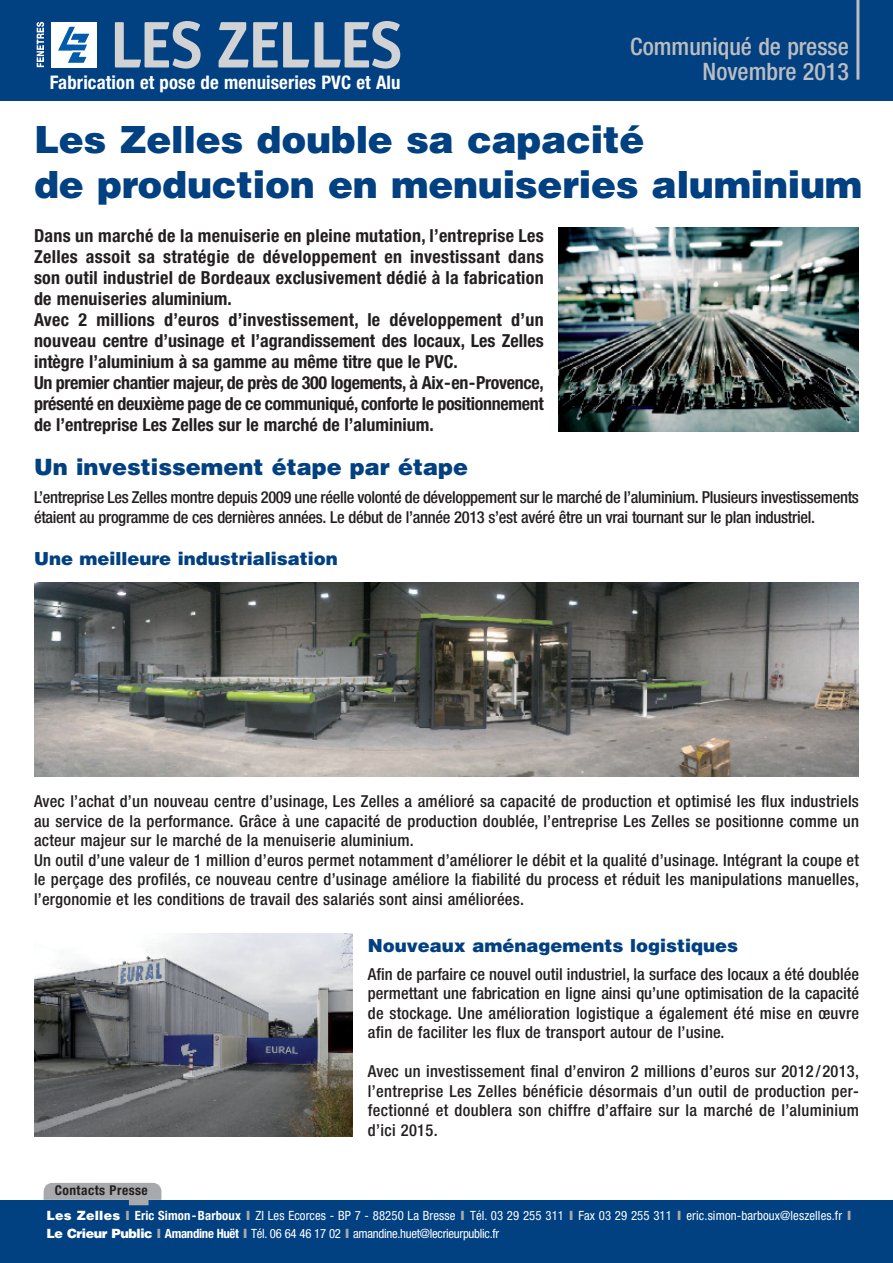
<style>
.page{position:relative;width:893px;height:1263px;background:#fff}
.page>*{position:absolute;margin:0;border:0;box-sizing:border-box;transform-origin:0 0}
.t1{font:900 37.5px/45px "Helvetica";letter-spacing:-.005em;color:#014081}
.t2{font:500 condensed 24px/25.5px "Helvetica Neue";color:#bcbdc0;text-align:right}
.t3{font:900 22.5px "Helvetica";color:#014081}
.t4{font:700 condensed 18.75px "Helvetica Neue";letter-spacing:.005em;color:#fff}
.t5{font:700 condensed 18px/21px "Helvetica Neue";color:#231f20}
.t6{font:900 18px "Helvetica";color:#014081}
.t7{font:500 condensed 16.5px/19.5px "Helvetica Neue";letter-spacing:.015em;color:#231f20;text-align:justify}
.t8{font:500 condensed 16.5px/19.5px "Helvetica Neue";letter-spacing:-.02em;color:#231f20}
.t9{font:700 condensed 13.5px "Helvetica Neue";letter-spacing:.035em;color:#231f20}
.t10{font:condensed 12.75px/18px "Helvetica Neue";letter-spacing:.01em;color:#fff}
.s1{font-family:"Helvetica";font-weight:900;font-stretch:normal}
.s2{font-family:"Helvetica";font-weight:900;font-stretch:normal;color:#a8a9ad}
.s3{font-weight:700}
</style>
<div class="page">
<div style="left:0;top:0;width:893px;height:101px;background:#014081"></div>
<svg style="left:115px;top:21px;width:86px;height:48px"></svg>
<svg style="left:219px;top:22px;width:90px;height:45px"></svg>
<svg style="left:315px;top:21px;width:85px;height:48px"></svg>
<svg style="left:37px;top:22px;width:7px;height:45px"></svg>
<div style="left:51px;top:22px;width:45px;height:45px;background:#fff"></div>
<svg style="left:58px;top:26px;width:32px;height:37px"></svg>
<hr style="left:856px;top:0;width:3px;height:80px;background:#bcbdc0">
<div style="left:0;top:1200px;width:893px;height:63px;background:#014081"></div>
<svg style="left:44px;top:1183px;width:117px;height:22px"></svg>
<img style="left:34px;top:582px;width:825px;height:194px">
<img style="left:559px;top:228px;width:300px;height:204px">
<img style="left:34px;top:933px;width:319px;height:203px">
<p class="t4" style="left:50px;top:75px;width:352px">Fabrication et pose de menuiseries PVC et Alu</p>
<h2 class="t2" style="left:630px;top:36px;width:220px">Communiqué de presse<br>Novembre 2013</h2>
<h1 class="t1" style="left:34px;top:117px;width:830px">Les Zelles double sa capacité<br>de production en menuiseries aluminium</h1>
<p class="t5" style="left:34px;top:227px;width:511px">Dans un marché de la menuiserie en pleine mutation, l’entreprise Les Zelles assoit sa stratégie de développement en investissant dans son outil industriel de Bordeaux exclusivement dédié à la fabrication de menuiseries aluminium.<br>Avec 2 millions d’euros d’investissement, le développement d’un nouveau centre d’usinage et l’agrandissement des locaux, Les Zelles intègre l’aluminium à sa gamme au même titre que le PVC.<br>Un premier chantier majeur, de près de 300 logements, à Aix-en-Provence, présenté en deuxième page de ce communiqué, conforte le positionnement de l’entreprise Les Zelles sur le marché de l’aluminium.</p>
<h3 class="t3" style="left:34px;top:454px;width:436px">Un investissement étape par étape</h3>
<p class="t8" style="left:34px;top:489px;width:826px">L’entreprise Les Zelles montre depuis 2009 une réelle volonté de développement sur le marché de l’aluminium. Plusieurs investissements étaient au programme de ces dernières années. Le début de l’année 2013 s’est avéré être un vrai tournant sur le plan industriel.</p>
<p class="t6" style="left:34px;top:548px;width:305px">Une meilleure industrialisation</p>
<p class="t7" style="left:34px;top:793px;width:826px;text-align:left">Avec l’achat d’un nouveau centre d’usinage, Les Zelles a amélioré sa capacité de production et optimisé les flux industriels au service de la performance. Grâce à une capacité de production doublée, l’entreprise Les Zelles se positionne comme un acteur majeur sur le marché de la menuiserie aluminium.<br>Un outil d’une valeur de 1 million d’euros permet notamment d’améliorer le débit et la qualité d’usinage. Intégrant la coupe et le perçage des profilés, ce nouveau centre d’usinage améliore la fiabilité du process et réduit les manipulations manuelles, l’ergonomie et les conditions de travail des salariés sont ainsi améliorées.</p>
<p class="t6" style="left:368px;top:935px;width:372px">Nouveaux aménagements logistiques</p>
<p class="t7" style="left:368px;top:966px;width:493px">Afin de parfaire ce nouvel outil industriel, la surface des locaux a été doublée permettant une fabrication en ligne ainsi qu’une optimisation de la capacité de stockage. Une amélioration logistique a également été mise en œuvre afin de faciliter les flux de transport autour de l’usine.</p>
<p class="t7" style="left:368px;top:1063px;width:493px">Avec un investissement final d’environ 2 millions d’euros sur 2012/2013, l’entreprise Les Zelles bénéficie désormais d’un outil de production per&shy;fectionné et doublera son chiffre d’affaire sur la marché de l’aluminium d’ici 2015.</p>
<p class="t9" style="left:55px;top:1185px;width:95px">Contacts Presse</p>
<p class="t10" style="left:47px;top:1207px;width:806px"><span class="s1">Les Zelles</span> <span class="s2">l</span> <span class="s3">Eric Simon-Barboux</span> <span class="s2">l</span> ZI Les Ecorces - BP 7 - 88250 La Bresse <span class="s2">l</span> Tél. 03 29 255 311 <span class="s2">l</span> Fax 03 29 255 311 <span class="s2">l</span> eric.simon-barboux@leszelles.fr <span class="s2">l<br></span><span class="s1">Le Crieur Public</span> <span class="s2">l</span> <span class="s3">Amandine Huët</span> <span class="s2">l</span> Tél. 06 64 46 17 02 <span class="s2">l</span> amandine.huet@lecrieurpublic.fr</p>
</div>
